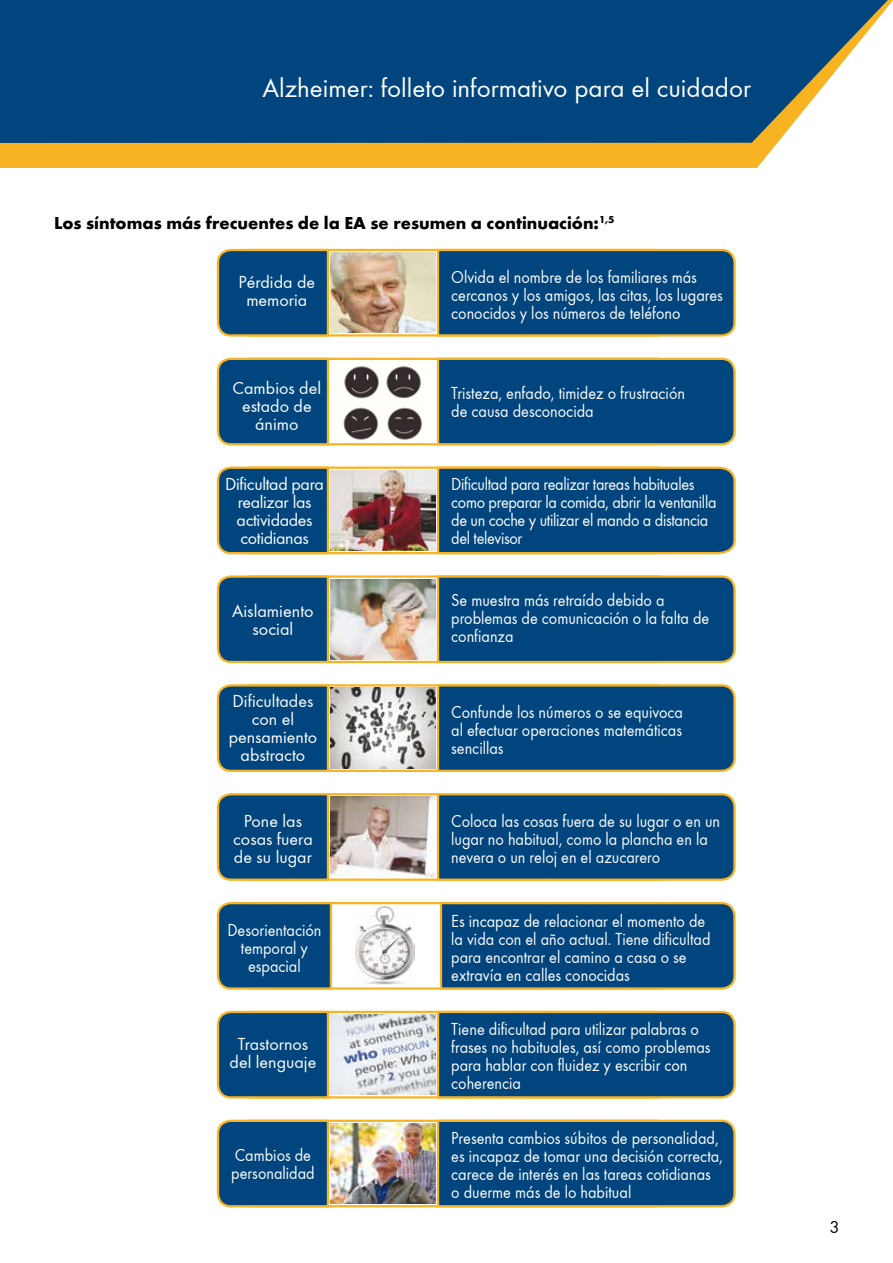
<style>
.page{position:relative;width:893px;height:1263px;background:#fff}
.page>*{position:absolute;margin:0;border:0;box-sizing:border-box;transform-origin:0 0}
.t1{font:27px "Futura EF";color:#fff}
.t2{font:18.15px/18.1px "Futura EF";color:#fff;text-align:center}
.t3{font:18px/18px "Futura EF";color:#fff;scale:.9 1}
.t4{font:18px/18px "Futura EF";color:#fff;text-align:center}
.t5{font:18px/18px "Futura EF";letter-spacing:-.02em;color:#fff;scale:.9 1}
.t6{font:700 18px "Futura EF";color:#000}
.t7{font:18px/18px "Futura EF";letter-spacing:-.02em;color:#fff;text-align:center}
.t8{font:18px "Futura EF";color:#000}
</style>
<div class="page">
<svg style="left:0;top:0;width:893px;height:168px;fill:#f8b322"></svg>
<svg style="left:0;top:0;width:888px;height:143px;background:#135283"></svg>
<svg style="left:216px;top:248px;width:114px;height:89px;background:#1e5579"></svg>
<svg style="left:436px;top:248px;width:300px;height:89px;background:#15507b"></svg>
<img style="left:330px;top:253px;width:106px;height:80px">
<svg style="left:216px;top:357px;width:114px;height:89px;background:#1e5479"></svg>
<svg style="left:436px;top:357px;width:300px;height:89px;background:#15507b"></svg>
<img style="left:343px;top:366px;width:79px;height:74px">
<svg style="left:216px;top:466px;width:114px;height:89px;background:#1e5479"></svg>
<svg style="left:436px;top:466px;width:300px;height:89px;background:#15507b"></svg>
<img style="left:330px;top:470px;width:106px;height:80px">
<svg style="left:216px;top:575px;width:114px;height:89px;background:#1e5579"></svg>
<svg style="left:436px;top:575px;width:300px;height:89px;background:#15507b"></svg>
<img style="left:330px;top:579px;width:106px;height:80px">
<svg style="left:216px;top:684px;width:114px;height:88px;background:#1c5377"></svg>
<svg style="left:436px;top:684px;width:300px;height:88px;background:#124e7a"></svg>
<img style="left:330px;top:688px;width:106px;height:80px">
<svg style="left:216px;top:793px;width:114px;height:88px;background:#1c5377"></svg>
<svg style="left:436px;top:793px;width:300px;height:88px;background:#124e7a"></svg>
<img style="left:330px;top:797px;width:106px;height:80px">
<svg style="left:216px;top:1010px;width:114px;height:89px;background:#1e5579"></svg>
<svg style="left:436px;top:1010px;width:300px;height:89px;background:#15507b"></svg>
<img style="left:330px;top:1014px;width:106px;height:81px">
<svg style="left:216px;top:1119px;width:114px;height:89px;background:#1e5479"></svg>
<svg style="left:436px;top:1119px;width:300px;height:89px;background:#15507b"></svg>
<img style="left:330px;top:1123px;width:106px;height:80px">
<svg style="left:216px;top:902px;width:117px;height:88px;background:#1b5378"></svg>
<svg style="left:439px;top:902px;width:297px;height:88px;background:#124e79"></svg>
<img style="left:356px;top:906px;width:59px;height:78px">
<h1 class="t1" style="left:263px;top:73px;width:490px">Alzheimer: folleto informativo para el cuidador</h1>
<p class="t6" style="left:54px;top:213px;width:562px">Los síntomas más frecuentes de la EA se resumen a continuación:<sup>1,5</sup></p>
<p class="t4" style="left:238px;top:273px;width:78px">Pérdida de memoria</p>
<p class="t4" style="left:233px;top:379px;width:90px">Cambios del estado de ánimo</p>
<p class="t7" style="left:225px;top:475px;width:100px">Dificultad para realizar las actividades cotidianas</p>
<p class="t2" style="left:232px;top:601px;width:83px">Aislamiento social</p>
<p class="t4" style="left:229px;top:692px;width:90px">Dificultades con el pensamiento abstracto</p>
<p class="t4" style="left:233px;top:812px;width:81px">Pone las cosas fuera de su lugar</p>
<p class="t3" style="left:451px;top:268px;width:303px">Olvida el nombre de los familiares más cercanos y los amigos, las citas, los lugares conocidos y los números de teléfono</p>
<p class="t3" style="left:451px;top:384px;width:261px">Tristeza, enfado, timidez o frustración de causa desconocida</p>
<p class="t5" style="left:451px;top:475px;width:296px">Dificultad para realizar tareas habituales como preparar la comida, abrir la ventanilla de un coche y utilizar el mando a distancia del televisor</p>
<p class="t3" style="left:451px;top:591px;width:288px">Se muestra más retraído debido a problemas de comunicación o la falta de confianza</p>
<p class="t3" style="left:451px;top:703px;width:259px;text-align:justify">Confunde los números o se equivoca al efectuar operaciones matemáticas sencillas</p>
<p class="t3" style="left:451px;top:812px;width:300px">Coloca las cosas fuera de su lugar o en un lugar no habitual, como la plancha en la nevera o un reloj en el azucarero</p>
<p class="t3" style="left:227px;top:921px;width:106px;text-align:center">Desorientación temporal y espacial</p>
<p class="t3" style="left:451px;top:912px;width:290px">Es incapaz de relacionar el momento de la vida con el año actual. Tiene dificultad para encontrar el camino a casa o se extravía en calles conocidas</p>
<p class="t4" style="left:230px;top:1035px;width:88px">Trastornos del lenguaje</p>
<p class="t3" style="left:231px;top:1146px;width:94px">Cambios de personalidad</p>
<p class="t3" style="left:451px;top:1020px;width:290px">Tiene dificultad para utilizar palabras o frases no habituales, así como problemas para hablar con fluidez y escribir con coherencia</p>
<p class="t3" style="left:451px;top:1129px;width:303px">Presenta cambios súbitos de personalidad, es incapaz de tomar una decisión correcta, carece de interés en las tareas cotidianas o duerme más de lo habitual</p>
<p class="t8" style="left:830px;top:1216px;width:12px">3</p>
</div>
